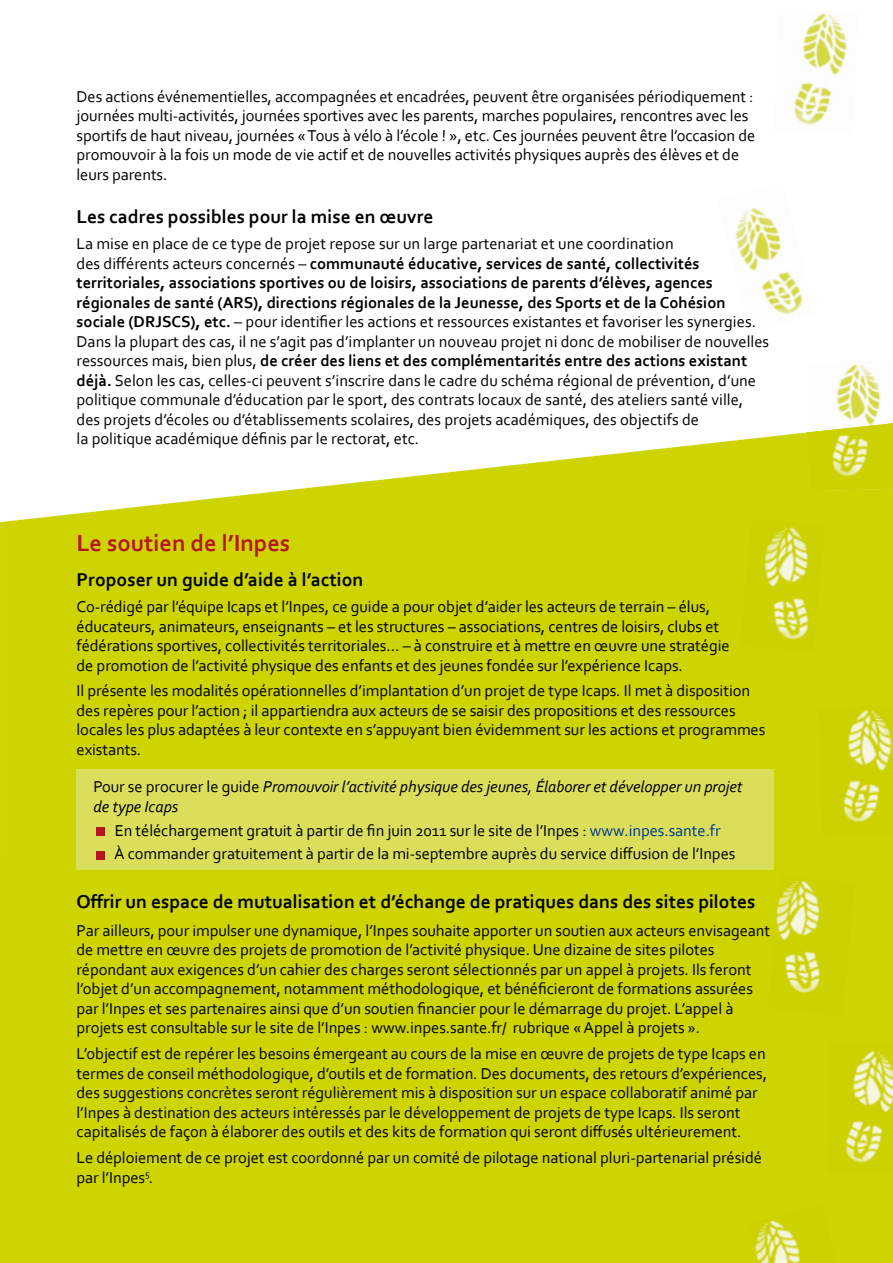
<style>
.page{position:relative;width:893px;height:1263px;background:#fff}
.page>*{position:absolute;margin:0;border:0;box-sizing:border-box;transform-origin:0 0}
.t1{font:700 24.3px "Corbel";color:#b51621}
.t2{font:700 19.5px "Corbel";color:#000}
.t3{font:16.5px/19.5px "Corbel";letter-spacing:-.005em;color:#000}
.t4{font:italic 16.5px/19.5px "Corbel";letter-spacing:-.005em;color:#000}
.s1{font-weight:700}
.s2{font-style:normal}
.s3{color:#003a8d}
</style>
<div class="page">
<div style="left:0;top:432px;width:893px;height:831px;background:#ced400"></div>
<img style="left:735px;top:208px;width:68px;height:107px">
<img style="left:794px;top:13px;width:53px;height:112px">
<img style="left:767px;top:876px;width:88px;height:140px">
<img style="left:748px;top:1205px;width:88px;height:58px">
<img style="left:740px;top:519px;width:85px;height:133px">
<img style="left:827px;top:1042px;width:66px;height:131px">
<img style="left:836px;top:364px;width:45px;height:59px">
<img style="left:819px;top:706px;width:74px;height:131px">
<img style="left:807px;top:423px;width:86px;height:68px">
<div style="left:77px;top:769px;width:697px;height:101px;background:#dbde5b"></div>
<div style="left:97px;top:827px;width:8px;height:9px;background:#b51621"></div>
<div style="left:97px;top:851px;width:8px;height:8px;background:#b51621"></div>
<p class="t3" style="left:77px;top:86px;width:680px">Des actions événementielles, accompagnées et encadrées, peuvent être organisées périodiquement : journées multi-activités, journées sportives avec les parents, marches populaires, rencontres avec les sportifs de haut niveau, journées « Tous à vélo à l’école ! », etc. Ces journées peuvent être l’occasion de promouvoir à la fois un mode de vie actif et de nouvelles activités physiques auprès des élèves et de leurs parents.</p>
<p class="t2" style="left:77px;top:205px;width:358px">Les cadres possibles pour la mise en œuvre</p>
<p class="t3" style="left:77px;top:234px;width:694px">La mise en place de ce type de projet repose sur un large partenariat et une coordination<br>des différents acteurs concernés – <span class="s1">communauté éducative, services de santé, collectivités territoriales, associations sportives ou de loisirs, associations de parents d’élèves, agences régionales de santé (ARS), directions régionales de la Jeunesse, des Sports et de la Cohésion sociale (DRJSCS), etc.</span> – pour identifier les actions et ressources existantes et favoriser les synergies.<br>Dans la plupart des cas, il ne s’agit pas d’implanter un nouveau projet ni donc de mobiliser de nouvelles ressources mais, bien plus, <span class="s1">de créer des liens et des complémentarités entre des actions existant déjà.</span> Selon les cas, celles-ci peuvent s’inscrire dans le cadre du schéma régional de prévention, d’une politique communale d’éducation par le sport, des contrats locaux de santé, des ateliers santé ville, des projets d’écoles ou d’établissements scolaires, des projets académiques, des objectifs de<br>la politique académique définis par le rectorat, etc.</p>
<h1 class="t1" style="left:77px;top:528px;width:215px">Le soutien de l’Inpes</h1>
<p class="t2" style="left:77px;top:568px;width:288px">Proposer un guide d’aide à l’action</p>
<p class="t3" style="left:77px;top:596px;width:655px">Co-rédigé par l’équipe Icaps et l’Inpes, ce guide a pour objet d’aider les acteurs de terrain – élus, éducateurs, animateurs, enseignants – et les structures – associations, centres de loisirs, clubs et fédérations sportives, collectivités territoriales… – à construire et à mettre en œuvre une stratégie de promotion de l’activité physique des enfants et des jeunes fondée sur l’expérience Icaps.</p>
<p class="t3" style="left:77px;top:681px;width:690px">Il présente les modalités opérationnelles d’implantation d’un projet de type Icaps. Il met à disposition des repères pour l’action ; il appartiendra aux acteurs de se saisir des propositions et des ressources locales les plus adaptées à leur contexte en s’appuyant bien évidemment sur les actions et programmes existants.</p>
<p class="t4" style="left:94px;top:777px;width:650px"><span class="s2">Pour se procurer le guide</span> Promouvoir l’activité physique des jeunes, Élaborer et développer un projet de type Icaps</p>
<p class="t3" style="left:114px;top:818px;width:623px;line-height:23.7px">En téléchargement gratuit à partir de fin juin 2011 sur le site de l’Inpes : <span class="s3">www.inpes.sante.fr<br></span>À commander gratuitement à partir de la mi-septembre auprès du service diffusion de l’Inpes</p>
<p class="t2" style="left:77px;top:889px;width:680px">Offrir un espace de mutualisation et d’échange de pratiques dans des sites pilotes</p>
<p class="t3" style="left:77px;top:920px;width:695px">Par ailleurs, pour impulser une dynamique, l’Inpes souhaite apporter un soutien aux acteurs envisageant de mettre en œuvre des projets de promotion de l’activité physique. Une dizaine de sites pilotes répondant aux exigences d’un cahier des charges seront sélectionnés par un appel à projets. Ils feront l’objet d’un accompagnement, notamment méthodologique, et bénéficieront de formations assurées par l’Inpes et ses partenaires ainsi que d’un soutien financier pour le démarrage du projet. L’appel à projets est consultable sur le site de l’Inpes : www.inpes.sante.fr/ rubrique « Appel à projets ».</p>
<p class="t3" style="left:77px;top:1043px;width:692px">L’objectif est de repérer les besoins émergeant au cours de la mise en œuvre de projets de type Icaps en termes de conseil méthodologique, d’outils et de formation. Des documents, des retours d’expériences, des suggestions concrètes seront régulièrement mis à disposition sur un espace collaboratif animé par l’Inpes à destination des acteurs intéressés par le développement de projets de type Icaps. Ils seront capitalisés de façon à élaborer des outils et des kits de formation qui seront diffusés ultérieurement.</p>
<p class="t3" style="left:77px;top:1147px;width:687px">Le déploiement de ce projet est coordonné par un comité de pilotage national pluri-partenarial présidé par l’Inpes<sup>5</sup>.</p>
</div>
